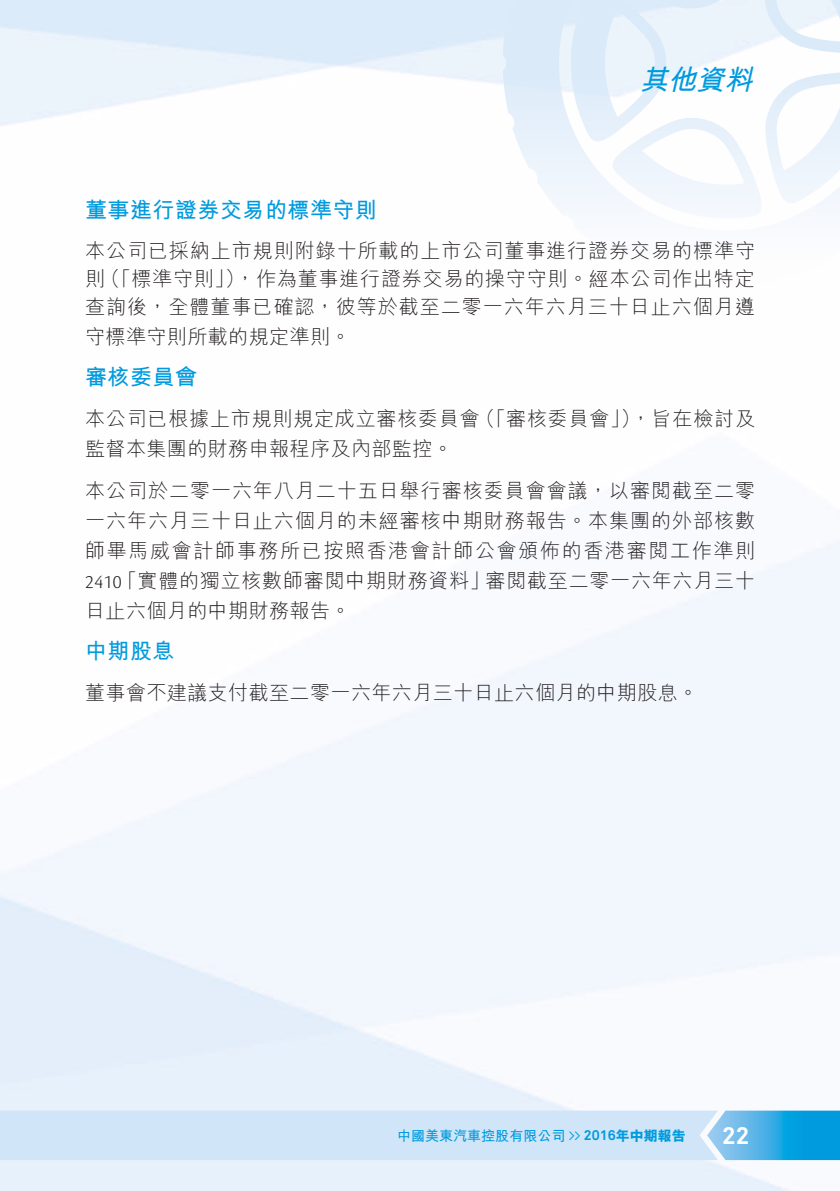
<style>
.page{position:relative;width:840px;height:1191px;background:#fff}
.page>*{position:absolute;margin:0;border:0;box-sizing:border-box;transform-origin:0 0}
.t1{font:italic 700 28px "M Hei HK";color:#009bde}
.t2{font:700 24px "Akkurat Pro";color:#fff}
.t3{font:700 22px "M Hei HK";letter-spacing:.02em;color:#009bde}
.t4{font:300 20px/30px "M Hei HK";letter-spacing:.04em;color:#231f20;text-align:justify}
.t5{font:300 20px "M Hei HK";letter-spacing:.02em;color:#231f20}
.t6{font:700 14px "M Hei HK";color:#009bde}
.s1{font-family:"Cronos Pro"}
.s2{font-family:"Akkurat Pro";font-weight:400}
.s3{font-family:"Akkurat Pro"}
.s4{font-weight:800}
</style>
<div class="page">
<svg style="left:502px;top:0;width:337px;height:252px"></svg>
<svg style="left:564px;top:0;width:275px;height:225px"></svg>
<svg style="left:0;top:1110px;width:839px;height:50px;background:#baddf4"></svg>
<h1 class="t1" style="left:640px;top:59px;width:122px">其他資料</h1>
<p class="t3" style="left:85px;top:194px;width:293px">董事進行證券交易的標準守則</p>
<p class="t4" style="left:85px;top:235px;width:671px;line-height:28px">本公司已採納上市規則附錄十所載的上市公司董事進行證券交易的標準守則（「標準守則」），作為董事進行證券交易的操守守則。經本公司作出特定查詢後，全體董事已確認，彼等於截至二零一六年六月三十日止六個月遵</p>
<p class="t5" style="left:85px;top:322px;width:267px">守標準守則所載的規定準則。</p>
<p class="t3" style="left:85px;top:361px;width:113px">審核委員會</p>
<p class="t4" style="left:85px;top:403px;width:671px">本公司已根據上市規則規定成立審核委員會（「審核委員會」），旨在檢討及監督本集團的財務申報程序及內部監控。</p>
<p class="t4" style="left:85px;top:474px;width:671px">本公司於二零一六年八月二十五日舉行審核委員會會議，以審閱截至二零一六年六月三十日止六個月的未經審核中期財務報告。本集團的外部核數師畢馬威會計師事務所已按照香港會計師公會頒佈的香港審閱工作準則<span class="s1">2410</span>「實體的獨立核數師審閱中期財務資料」審閱截至二零一六年六月三十日止六個月的中期財務報告。</p>
<p class="t3" style="left:85px;top:635px;width:91px">中期股息</p>
<p class="t5" style="left:85px;top:679px;width:614px">董事會不建議支付截至二零一六年六月三十日止六個月的中期股息。</p>
<p class="t6" style="left:397px;top:1125px;width:290px">中國美東汽車控股有限公司 <span class="s2">&gt;&gt;</span> <span class="s3">2016</span><span class="s4">年中期報告</span></p>
<p class="t2" style="left:721px;top:1120px;width:29px">22</p>
</div>
